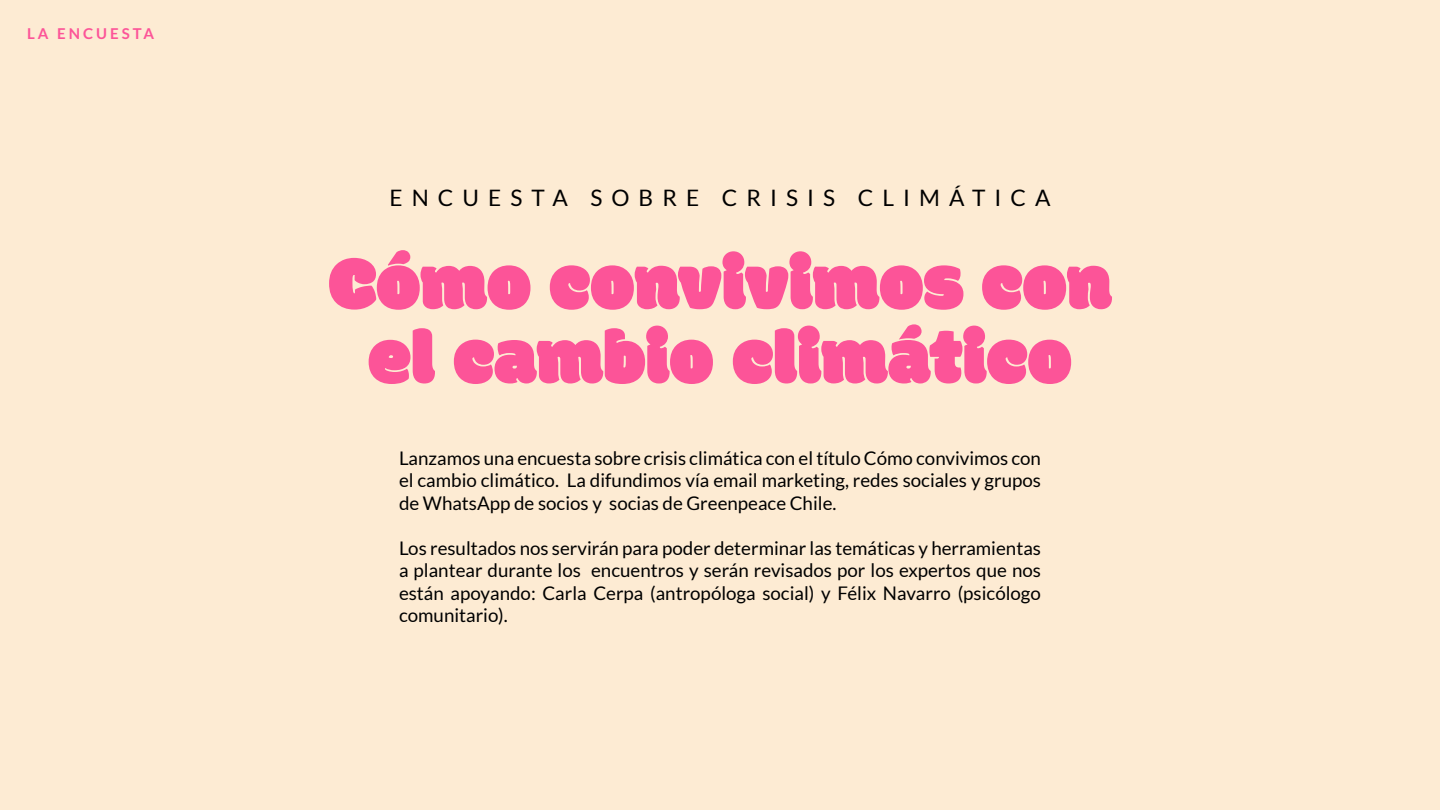
<style>
.page{position:relative;width:1440px;height:810px;background:#fdebd3}
.page>*{position:absolute;margin:0;border:0;box-sizing:border-box;transform-origin:0 0}
.t1{font:78.53px/74.2px "Modak";color:#fc5498;text-align:center}
.t2{font:22.65px "Lato";letter-spacing:.4em;color:#000}
.t3{font:18.75px/22.5px "Lato";color:#000;text-align:justify}
.t4{font:700 15px "Lato";letter-spacing:.2em;color:#fc5498}
</style>
<div class="page">
<p class="t4" style="left:27px;top:25px;width:129px">LA ENCUESTA</p>
<p class="t2" style="left:389px;top:185px;width:663px">ENCUESTA SOBRE CRISIS CLIMÁTICA</p>
<h1 class="t1" style="left:328px;top:244px;width:785px">Cómo convivimos con el cambio climático</h1>
<p class="t3" style="left:399px;top:446px;width:644px">Lanzamos una encuesta sobre crisis climática con el título Cómo convivimos con el cambio climático. La difundimos vía email marketing, redes sociales y grupos de WhatsApp de socios y socias de Greenpeace Chile.</p>
<p class="t3" style="left:399px;top:536px;width:644px">Los resultados nos servirán para poder determinar las temáticas y herramientas a plantear durante los encuentros y serán revisados por los expertos que nos están apoyando: Carla Cerpa (antropóloga social) y Félix Navarro (psicólogo comunitario).</p>
</div>
